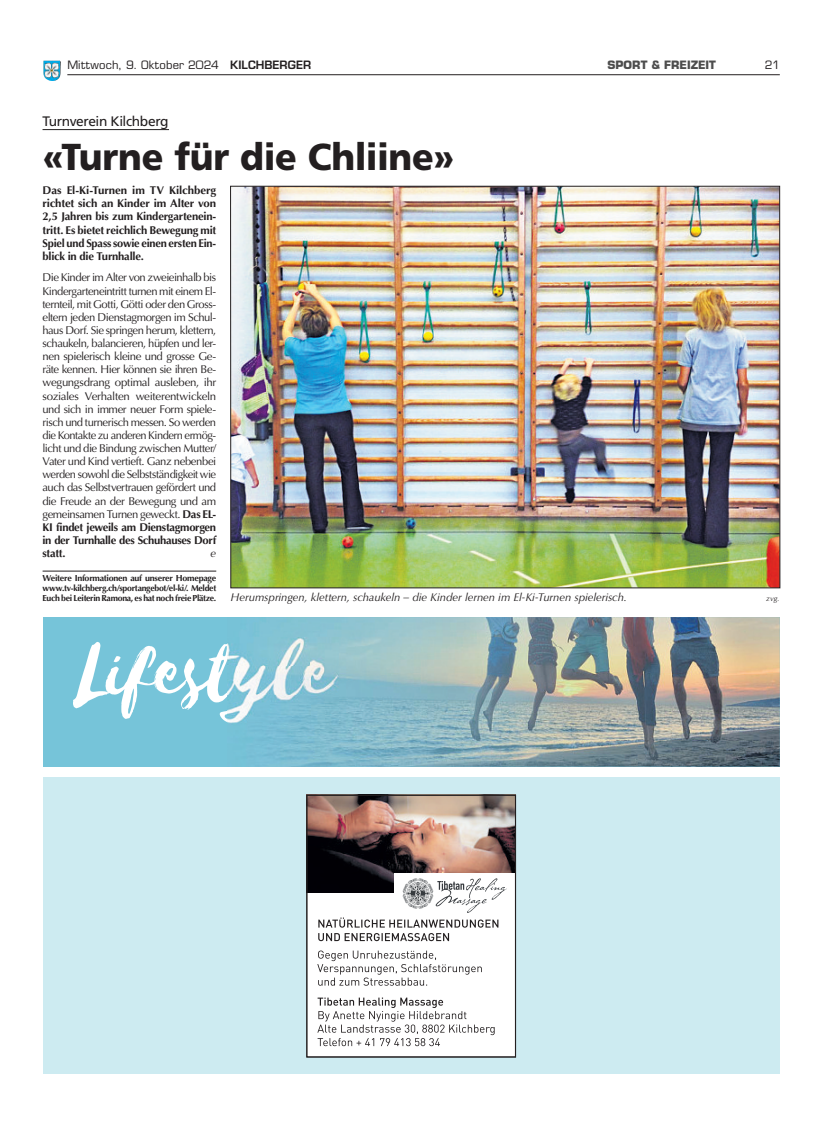
<style>
.page{position:relative;width:833px;height:1134px;background:#fff}
.page>*{position:absolute;margin:0;border:0;box-sizing:border-box;transform-origin:0 0}
.t1{font:900 37.5px "Frutiger LT";letter-spacing:-.01em;color:#231f20;scale:.95 1}
.t2{font:13.75px "Frutiger LT";letter-spacing:-.03em;color:#231f20}
.t3{font:11.25px/13.1px "Optima LT";letter-spacing:-.035em;color:#231f20;text-align:justify}
.t4{font:700 11.25px/13.1px "Optima LT";letter-spacing:-.02em;color:#231f20;text-align:justify}
.t5{font:italic 11.25px "Optima LT";letter-spacing:-.005em;color:#231f20}
.t6{font:11.25px "Eurostile LT";letter-spacing:.015em;color:#231f20}
.t7{font:700 11.25px "Eurostile LT";color:#4d4d4d}
.t8{font:700 8.75px/10px "Optima LT";letter-spacing:-.035em;color:#231f20;text-align:justify}
.t9{font:italic 7.5px "Optima LT";color:#231f20}
.s1{font-weight:600}
.s2{font-weight:700}
</style>
<div class="page">
<img style="left:43px;top:61px;width:18px;height:20px">
<hr style="left:67px;top:74px;width:713px;height:1px;background:#231f20">
<div style="left:43px;top:777px;width:737px;height:297px;background:#cdebf1"></div>
<div style="left:43px;top:617px;width:737px;height:150px;background:#76c4d9"></div>
<img style="left:74px;top:642px;width:153px;height:80px">
<img style="left:260px;top:617px;width:520px;height:29px">
<img style="left:319px;top:646px;width:461px;height:121px">
<img style="left:262px;top:724px;width:57px;height:43px">
<img style="left:227px;top:637px;width:112px;height:87px">
<div style="left:307px;top:892px;width:208px;height:165px;background:#fff"></div>
<img style="left:308px;top:797px;width:206px;height:95px">
<div style="left:394px;top:873px;width:122px;height:22px;background:#fff"></div>
<svg style="left:317px;top:878px;width:190px;height:168px"></svg>
<div style="left:306px;top:795px;width:210px;height:262px;border:1px solid #231f20"></div>
<hr style="left:43px;top:129px;width:126px;height:1px;background:#231f20">
<img style="left:232px;top:188px;width:546px;height:398px">
<hr style="left:43px;top:571px;width:173px;height:1px;background:#231f20">
<p class="t6" style="left:67px;top:58px;width:245px">Mittwoch, 9. Oktober 2024 <span class="s1">KILCHBERGER</span></p>
<p class="t7" style="left:607px;top:60px;width:110px">SPORT &amp; FREIZEIT</p>
<p class="t6" style="left:764px;top:58px;width:17px">21</p>
<p class="t2" style="left:43px;top:116px;width:128px">Turnverein Kilchberg</p>
<h1 class="t1" style="left:43px;top:144px;width:435px">«Turne für die Chliine»</h1>
<p class="t4" style="left:43px;top:185px;width:175px">Das El-Ki-Turnen im TV Kilchberg richtet sich an Kinder im Alter von 2,5 Jahren bis zum Kindergartenein&shy;tritt. Es bietet reichlich Bewegung mit Spiel und Spass sowie einen ersten Ein&shy;blick in die Turnhalle.</p>
<p class="t3" style="left:43px;top:272px;width:175px">Die Kinder im Alter von zweieinhalb bis Kindergarteneintritt turnen mit einem El&shy;ternteil, mit Gotti, Götti oder den Gross&shy;eltern jeden Dienstagmorgen im Schul&shy;haus Dorf. Sie springen herum, klettern, schaukeln, balancieren, hüpfen und ler&shy;nen spielerisch kleine und grosse Ge&shy;räte kennen. Hier können sie ihren Be&shy;wegungsdrang optimal ausleben, ihr soziales Verhalten weiterentwickeln und sich in immer neuer Form spiele&shy;risch und turnerisch messen. So werden die Kontakte zu anderen Kindern ermög&shy;licht und die Bindung zwischen Mutter/ Vater und Kind vertieft. Ganz nebenbei werden sowohl die Selbstständigkeit wie auch das Selbstvertrauen gefördert und die Freude an der Bewegung und am gemeinsamen Turnen geweckt. <span class="s2">Das EL-KI findet jeweils am Dienstagmorgen in der Turnhalle des Schuhauses Dorf statt.</span></p>
<p class="t5" style="left:211px;top:549px;width:7px">e</p>
<p class="t8" style="left:43px;top:574px;width:175px">Weitere Informationen auf unserer Homepage www.tv-kilchberg.ch/sportangebot/el-ki/. Meldet Euch bei Leiterin Ramona, es hat noch freie Plätze.</p>
<p class="t5" style="left:231px;top:593px;width:398px">Herumspringen, klettern, schaukeln – die Kinder lernen im El-Ki-Turnen spielerisch.</p>
<p class="t9" style="left:766px;top:596px;width:15px">zvg.</p>
</div>
